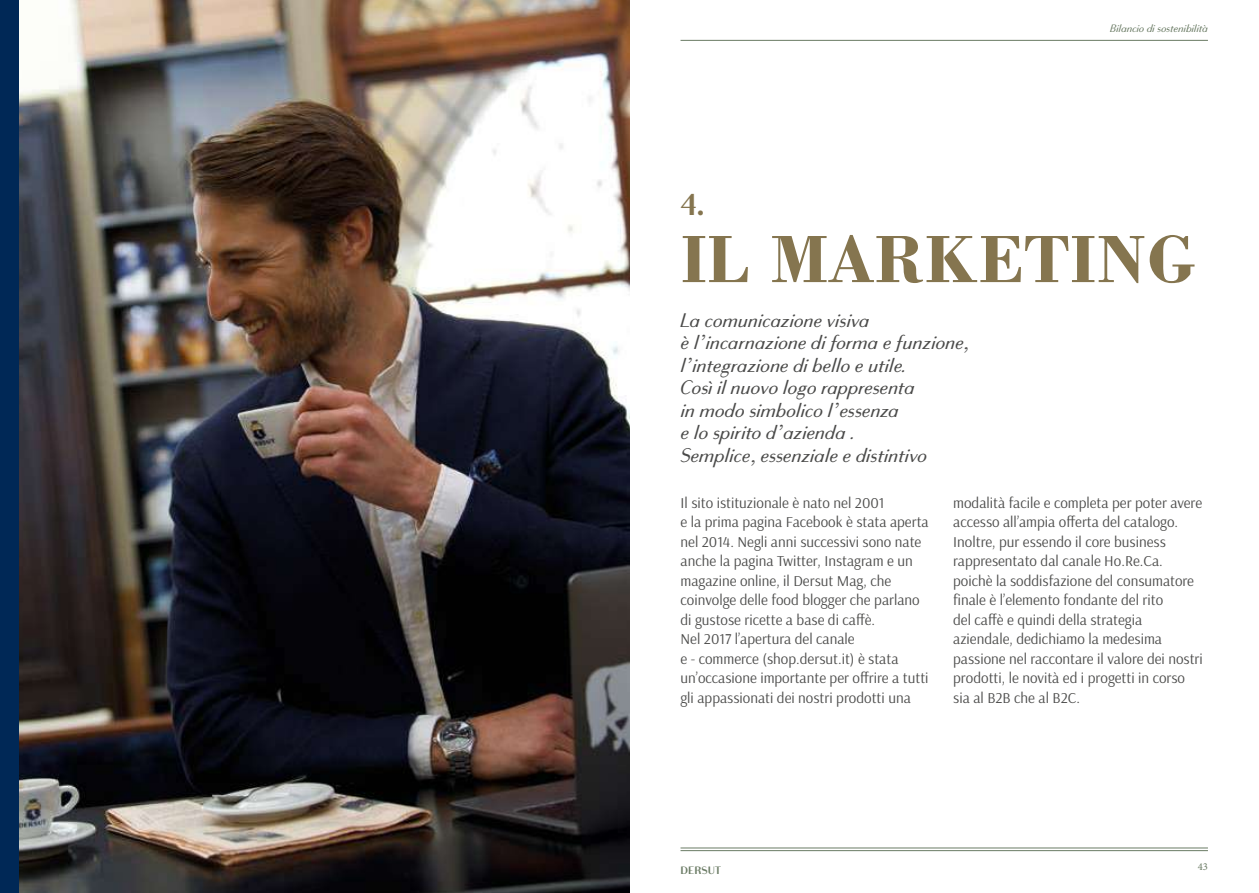
<style>
.page{position:relative;width:1259px;height:893px;background:#fff}
.page>*{position:absolute;margin:0;border:0;box-sizing:border-box;transform-origin:0 0}
.t1{font:700 69px "Bodoni Std";color:#85754f}
.t2{font:700 30px "Bodoni Sans Text";color:#85754f}
.t3{font:italic 19.5px/22.5px "Bodoni Sans Text";color:#4a4a49}
.t4{font:15px/19.5px "Arsenal";color:#4a4a49}
.t5{font:italic 10.65px "Bodoni Sans Text";color:#6a7b64}
.t6{font:700 10.65px "Bodoni Sans Text";color:#6a7b64}
.t7{font:10.65px "Minion Pro";color:#6a7b64}
</style>
<div class="page">
<hr style="left:680px;top:40px;width:528px;height:1px;background:#6a7b64">
<hr style="left:680px;top:848px;width:528px;height:1px;background:#6a7b64">
<hr style="left:680px;top:850px;width:528px;height:1px;background:#6a7b64">
<img style="left:18px;top:0;width:611px;height:893px">
<div style="left:0;top:0;width:18px;height:893px;background:#002856"></div>
<h2 class="t2" style="left:680px;top:188px;width:25px">4.</h2>
<p class="t5" style="left:1110px;top:22px;width:99px">Bilancio di sostenibilità</p>
<h1 class="t1" style="left:680px;top:216px;width:517px">IL MARKETING</h1>
<h3 class="t3" style="left:680px;top:309px;width:290px">La comunicazione visiva<br>è l’incarnazione di forma e funzione, l’integrazione di bello e utile.<br>Così il nuovo logo rappresenta<br>in modo simbolico l’essenza<br>e lo spirito d’azienda .<br>Semplice, essenziale e distintivo</h3>
<p class="t4" style="left:680px;top:492px;width:250px">Il sito istituzionale è nato nel 2001<br>e la prima pagina Facebook è stata aperta nel 2014. Negli anni successivi sono nate anche la pagina Twitter, Instagram e un magazine online, il Dersut Mag, che coinvolge delle food blogger che parlano di gustose ricette a base di caffè.<br>Nel 2017 l’apertura del canale<br>e - commerce (shop.dersut.it) è stata un’occasione importante per offrire a tutti gli appassionati dei nostri prodotti una</p>
<p class="t4" style="left:953px;top:492px;width:251px">modalità facile e completa per poter avere accesso all’ampia offerta del catalogo.<br>Inoltre, pur essendo il core business rappresentato dal canale Ho.Re.Ca. poichè la soddisfazione del consumatore finale è l’elemento fondante del rito<br>del caffè e quindi della strategia aziendale, dedichiamo la medesima passione nel raccontare il valore dei nostri prodotti, le novità ed i progetti in corso sia al B2B che al B2C.</p>
<p class="t6" style="left:680px;top:864px;width:42px">DERSUT</p>
<p class="t7" style="left:1197px;top:859px;width:12px">43</p>
</div>
